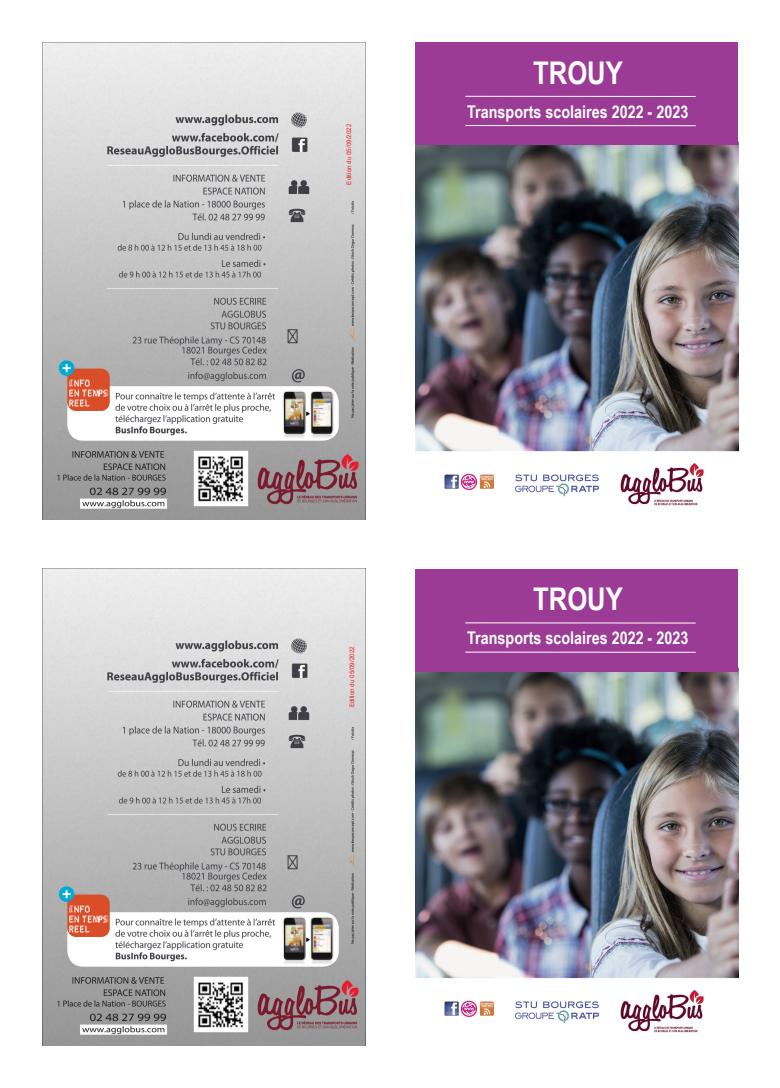
<style>
.page{position:relative;width:780px;height:1088px;background:#fff}
.page>*{position:absolute;margin:0;border:0;box-sizing:border-box;transform-origin:0 0}
.t1{font:700 31.25px "Arial Narrow";color:#fff}
.t2{font:700 17.5px "Arial Narrow";color:#fff}
.t3{font:6.25px "Arial";color:#ee1d23}
</style>
<div class="page">
<img style="left:43px;top:42px;width:322px;height:477px">
<img style="left:43px;top:568px;width:322px;height:477px">
<img style="left:415px;top:145px;width:323px;height:361px">
<div style="left:415px;top:43px;width:323px;height:102px;background:#9c3b96"></div>
<hr style="left:465px;top:125px;width:230px;height:1px;background:#fff">
<hr style="left:465px;top:96px;width:230px;height:1px;background:#fff">
<img style="left:415px;top:671px;width:323px;height:362px">
<div style="left:415px;top:569px;width:323px;height:102px;background:#9c3b96"></div>
<hr style="left:465px;top:652px;width:230px;height:1px;background:#fff">
<hr style="left:465px;top:622px;width:230px;height:1px;background:#fff">
<p class="t3" style="left:344px;top:185px;width:62px;rotate:-90deg">Edition du 05/09/2022</p>
<p class="t1" style="left:533px;top:49px;width:91px">TROUY</p>
<p class="t2" style="left:467px;top:98px;width:222px">Transports scolaires 2022 - 2023</p>
<p class="t3" style="left:348px;top:707px;width:62px;rotate:-90deg">Edition du 05/09/2022</p>
<p class="t1" style="left:533px;top:576px;width:91px">TROUY</p>
<p class="t2" style="left:467px;top:625px;width:222px">Transports scolaires 2022 - 2023</p>
</div>
